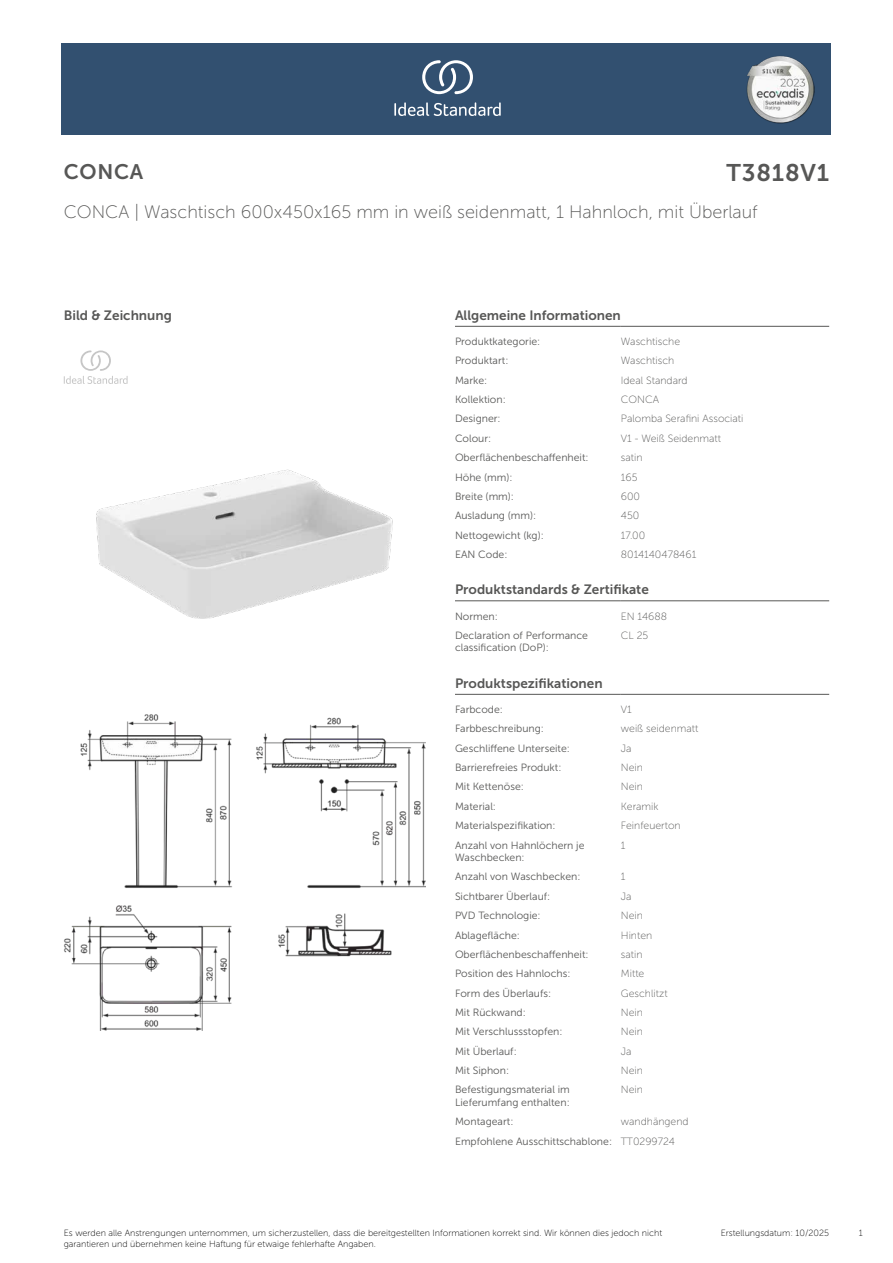
<style>
.page{position:relative;width:893px;height:1263px;background:#fff}
.page>*{position:absolute;margin:0;border:0;box-sizing:border-box;transform-origin:0 0}
.t1{font:24px "Museo Sans 700";letter-spacing:.035em;color:#575756}
.t2{font:21px "Museo Sans 700";letter-spacing:.035em;color:#575756}
.t3{font:18px "Museo Sans 100";color:#575756}
.head_9pt{font:13.5px "Museo Sans 700";color:#575756}
.head_general{font:10.5px/12.6px "Museo Sans 300";color:#575756}
.value_general{font:10.5px "Museo Sans 100";color:#575756}
.t4{font:9px/10.8px "Museo Sans 100";color:#000}
</style>
<div class="page">
<div style="left:62px;top:43px;width:769px;height:91px;background:#325070"></div>
<hr style="left:455px;top:326px;width:166px;height:1px;background:#575756">
<hr style="left:621px;top:326px;width:208px;height:1px;background:#575756">
<hr style="left:455px;top:600px;width:166px;height:1px;background:#575756">
<hr style="left:621px;top:600px;width:208px;height:1px;background:#575756">
<hr style="left:455px;top:694px;width:166px;height:1px;background:#575756">
<hr style="left:621px;top:694px;width:208px;height:1px;background:#575756">
<svg style="left:64px;top:350px;width:64px;height:34px"></svg>
<img style="left:96px;top:469px;width:297px;height:150px">
<img style="left:64px;top:714px;width:361px;height:316px">
<svg style="left:394px;top:102px;width:107px;height:14px"></svg>
<svg style="left:422px;top:60px;width:51px;height:34px"></svg>
<img style="left:746px;top:56px;width:68px;height:67px">
<h2 class="t2" style="left:64px;top:160px;width:81px">CONCA</h2>
<h1 class="t1" style="left:726px;top:160px;width:104px">T3818V1</h1>
<h3 class="t3" style="left:64px;top:202px;width:695px">CONCA | Waschtisch 600x450x165 mm in weiß seidenmatt, 1 Hahnloch, mit Überlauf</h3>
<h2 class="head_9pt" style="left:64px;top:308px;width:110px">Bild &amp; Zeichnung</h2>
<h2 class="head_9pt" style="left:455px;top:308px;width:167px">Allgemeine Informationen</h2>
<h3 class="head_general" style="left:455px;top:335px;width:87px">Produktkategorie:</h3>
<p class="value_general" style="left:621px;top:336px;width:61px">Waschtische</p>
<h3 class="head_general" style="left:455px;top:354px;width:55px">Produktart:</h3>
<p class="value_general" style="left:621px;top:355px;width:55px">Waschtisch</p>
<h3 class="head_general" style="left:455px;top:374px;width:34px">Marke:</h3>
<p class="value_general" style="left:621px;top:374px;width:68px">Ideal Standard</p>
<h3 class="head_general" style="left:455px;top:393px;width:52px">Kollektion:</h3>
<p class="value_general" style="left:621px;top:394px;width:40px">CONCA</p>
<h3 class="head_general" style="left:455px;top:413px;width:47px">Designer:</h3>
<p class="value_general" style="left:621px;top:413px;width:124px">Palomba Serafini Associati</p>
<h3 class="head_general" style="left:455px;top:432px;width:38px">Colour:</h3>
<p class="value_general" style="left:621px;top:433px;width:102px">V1 - Weiß Seidenmatt</p>
<h3 class="head_general" style="left:455px;top:451px;width:135px">Oberflächenbeschaffenheit:</h3>
<p class="value_general" style="left:621px;top:452px;width:23px">satin</p>
<h3 class="head_general" style="left:455px;top:471px;width:59px">Höhe (mm):</h3>
<p class="value_general" style="left:621px;top:471px;width:18px">165</p>
<h3 class="head_general" style="left:455px;top:490px;width:61px">Breite (mm):</h3>
<p class="value_general" style="left:621px;top:491px;width:21px">600</p>
<h3 class="head_general" style="left:455px;top:509px;width:83px">Ausladung (mm):</h3>
<p class="value_general" style="left:621px;top:510px;width:20px">450</p>
<h3 class="head_general" style="left:455px;top:529px;width:90px">Nettogewicht (kg):</h3>
<p class="value_general" style="left:621px;top:529px;width:26px">17.00</p>
<h3 class="head_general" style="left:455px;top:548px;width:54px">EAN Code:</h3>
<p class="value_general" style="left:621px;top:549px;width:77px">8014140478461</p>
<h2 class="head_9pt" style="left:455px;top:582px;width:195px">Produktstandards &amp; Zertifikate</h2>
<h3 class="head_general" style="left:455px;top:610px;width:44px">Normen:</h3>
<p class="value_general" style="left:621px;top:610px;width:48px">EN 14688</p>
<h3 class="head_general" style="left:455px;top:629px;width:135px">Declaration of Performance classification (DoP):</h3>
<p class="value_general" style="left:621px;top:630px;width:29px">CL 25</p>
<h2 class="head_9pt" style="left:455px;top:676px;width:149px">Produktspezifikationen</h2>
<h3 class="head_general" style="left:455px;top:703px;width:49px">Farbcode:</h3>
<p class="value_general" style="left:621px;top:704px;width:12px">V1</p>
<h3 class="head_general" style="left:455px;top:722px;width:90px">Farbbeschreibung:</h3>
<p class="value_general" style="left:621px;top:723px;width:79px">weiß seidenmatt</p>
<h3 class="head_general" style="left:455px;top:742px;width:116px">Geschliffene Unterseite:</h3>
<p class="value_general" style="left:621px;top:742px;width:12px">Ja</p>
<h3 class="head_general" style="left:455px;top:761px;width:108px">Barrierefreies Produkt:</h3>
<p class="value_general" style="left:621px;top:762px;width:24px">Nein</p>
<h3 class="head_general" style="left:455px;top:781px;width:70px">Mit Kettenöse:</h3>
<p class="value_general" style="left:621px;top:781px;width:24px">Nein</p>
<h3 class="head_general" style="left:455px;top:800px;width:43px">Material:</h3>
<p class="value_general" style="left:621px;top:801px;width:39px">Keramik</p>
<h3 class="head_general" style="left:455px;top:819px;width:102px">Materialspezifikation:</h3>
<p class="value_general" style="left:621px;top:820px;width:61px">Feinfeuerton</p>
<h3 class="head_general" style="left:455px;top:839px;width:131px">Anzahl von Hahnlöchern je<br>Waschbecken:</h3>
<p class="value_general" style="left:621px;top:839px;width:6px">1</p>
<h3 class="head_general" style="left:455px;top:871px;width:127px">Anzahl von Waschbecken:</h3>
<p class="value_general" style="left:621px;top:871px;width:6px">1</p>
<h3 class="head_general" style="left:455px;top:890px;width:97px">Sichtbarer Überlauf:</h3>
<p class="value_general" style="left:621px;top:891px;width:12px">Ja</p>
<h3 class="head_general" style="left:455px;top:909px;width:87px">PVD Technologie:</h3>
<p class="value_general" style="left:621px;top:910px;width:24px">Nein</p>
<h3 class="head_general" style="left:455px;top:929px;width:66px">Ablagefläche:</h3>
<p class="value_general" style="left:621px;top:929px;width:33px">Hinten</p>
<h3 class="head_general" style="left:455px;top:948px;width:135px">Oberflächenbeschaffenheit:</h3>
<p class="value_general" style="left:621px;top:949px;width:23px">satin</p>
<h3 class="head_general" style="left:455px;top:967px;width:117px">Position des Hahnlochs:</h3>
<p class="value_general" style="left:621px;top:968px;width:25px">Mitte</p>
<h3 class="head_general" style="left:455px;top:987px;width:98px">Form des Überlaufs:</h3>
<p class="value_general" style="left:621px;top:987px;width:48px">Geschlitzt</p>
<h3 class="head_general" style="left:455px;top:1006px;width:72px">Mit Rückwand:</h3>
<p class="value_general" style="left:621px;top:1007px;width:24px">Nein</p>
<h3 class="head_general" style="left:455px;top:1025px;width:109px">Mit Verschlussstopfen:</h3>
<p class="value_general" style="left:621px;top:1026px;width:24px">Nein</p>
<h3 class="head_general" style="left:455px;top:1045px;width:63px">Mit Überlauf:</h3>
<p class="value_general" style="left:621px;top:1045px;width:12px">Ja</p>
<h3 class="head_general" style="left:455px;top:1064px;width:56px">Mit Siphon:</h3>
<p class="value_general" style="left:621px;top:1065px;width:24px">Nein</p>
<h3 class="head_general" style="left:455px;top:1083px;width:116px">Befestigungsmaterial im<br>Lieferumfang enthalten:</h3>
<p class="value_general" style="left:621px;top:1084px;width:24px">Nein</p>
<h3 class="head_general" style="left:455px;top:1115px;width:60px">Montageart:</h3>
<p class="value_general" style="left:621px;top:1116px;width:69px">wandhängend</p>
<h3 class="head_general" style="left:455px;top:1135px;width:159px">Empfohlene Ausschittschablone:</h3>
<p class="value_general" style="left:621px;top:1135px;width:56px">TT0299724</p>
<p class="t4" style="left:64px;top:1227px;width:600px">Es werden alle Anstrengungen unternommen, um sicherzustellen, dass die bereitgestellten Informationen korrekt sind. Wir können dies jedoch nicht garantieren und übernehmen keine Haftung für etwaige fehlerhafte Angaben.</p>
<p class="t4" style="left:721px;top:1227px;width:110px">Erstellungsdatum: 10/2025</p>
<p class="t4" style="left:859px;top:1227px;width:5px">1</p>
</div>
